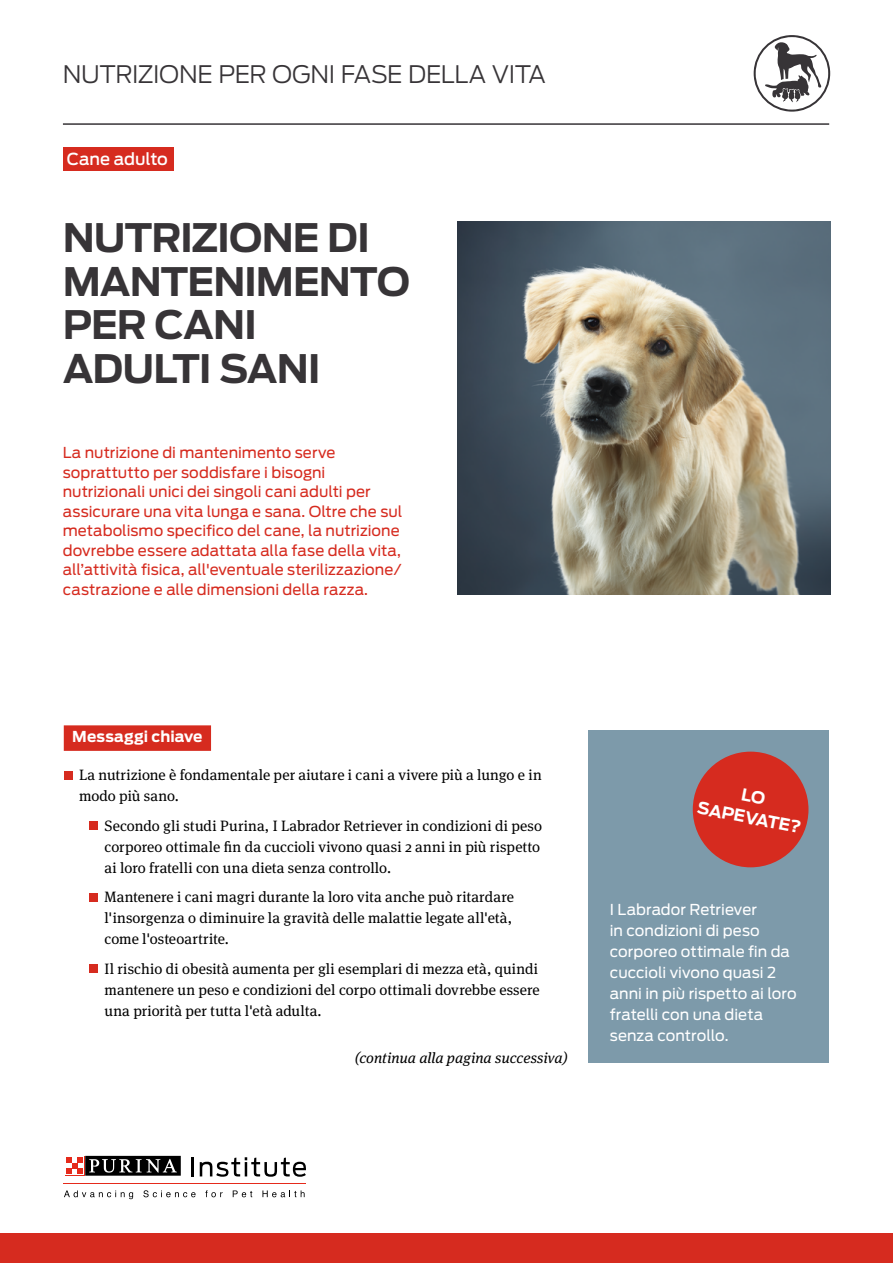
<style>
.page{position:relative;width:893px;height:1263px;background:#fff}
.page>*{position:absolute;margin:0;border:0;box-sizing:border-box;transform-origin:0 0}
.t1{font:700 39px/43.5px "Antenna";letter-spacing:-.025em;color:#373437}
.t2{font:300 24px "Antenna";letter-spacing:-.015em;color:#373437}
.t3{font:700 16.5px/21px "Antenna";color:#fff;text-align:center}
.t4{font:500 16.5px "Antenna";letter-spacing:-.005em;color:#fff}
.t5{font:15px/21px "Meta Serif Pro";letter-spacing:.005em;color:#000}
.t6{font:15px/19.5px "Antenna";color:#d62b1f}
.t7{font:15px/21px "Antenna";color:#fff}
.t8{font:italic 15px "Meta Serif Pro";color:#000}
.t9{font:700 15px "Antenna";letter-spacing:.005em;color:#fff}
</style>
<div class="page">
<svg style="left:754px;top:35px;width:76px;height:77px"></svg>
<img style="left:457px;top:222px;width:373px;height:373px">
<div style="left:0;top:1233px;width:893px;height:30px;background:#d62b1f"></div>
<hr style="left:63px;top:123px;width:766px;height:2px;background:#373437">
<div style="left:589px;top:730px;width:240px;height:333px;background:#7d9aaa"></div>
<div style="left:693px;top:752px;width:115px;height:115px;background:#d62b1f;border-radius:50%"></div>
<hr style="left:64px;top:1183px;width:242px;height:1px;background:#e52a1b">
<svg style="left:192px;top:1157px;width:2px;height:19px"></svg>
<svg style="left:200px;top:1157px;width:106px;height:20px"></svg>
<svg style="left:64px;top:1190px;width:69px;height:9px"></svg>
<svg style="left:143px;top:1190px;width:53px;height:7px"></svg>
<svg style="left:205px;top:1190px;width:18px;height:7px"></svg>
<svg style="left:233px;top:1190px;width:19px;height:7px"></svg>
<svg style="left:262px;top:1190px;width:43px;height:7px"></svg>
<svg style="left:85px;top:1155px;width:96px;height:1px"></svg>
<div style="left:65px;top:1156px;width:20px;height:20px;background:#e52a1b"></div>
<div style="left:85px;top:1156px;width:96px;height:20px;background:#000"></div>
<svg style="left:89px;top:1159px;width:88px;height:13px"></svg>
<div style="left:65px;top:1156px;width:19px;height:19px;background:#fff"></div>
<svg style="left:66px;top:1157px;width:17px;height:17px"></svg>
<div style="left:64px;top:725px;width:147px;height:26px;background:#d62b1f"></div>
<div style="left:64px;top:771px;width:8px;height:9px;background:#d62b1f"></div>
<div style="left:89px;top:822px;width:9px;height:8px;background:#d62b1f"></div>
<div style="left:89px;top:893px;width:9px;height:9px;background:#d62b1f"></div>
<div style="left:89px;top:965px;width:9px;height:8px;background:#d62b1f"></div>
<div style="left:63px;top:147px;width:110px;height:24px;background:#d62b1f"></div>
<h2 class="t2" style="left:63px;top:58px;width:485px">NUTRIZIONE PER OGNI FASE DELLA VITA</h2>
<p class="t4" style="left:67px;top:148px;width:102px">Cane adulto</p>
<h1 class="t1" style="left:63px;top:216px;width:349px">NUTRIZIONE DI<br>MANTENIMENTO<br>PER CANI<br>ADULTI SANI</h1>
<p class="t6" style="left:63px;top:443px;width:341px">La nutrizione di mantenimento serve soprattutto per soddisfare i bisogni nutrizionali unici dei singoli cani adulti per assicurare una vita lunga e sana. Oltre che sul metabolismo specifico del cane, la nutrizione dovrebbe essere adattata alla fase della vita, all’attività fisica, all'eventuale sterilizzazione/ castrazione e alle dimensioni della razza.</p>
<p class="t9" style="left:72px;top:726px;width:132px">Messaggi chiave</p>
<p class="t5" style="left:79px;top:764px;width:464px">La nutrizione è fondamentale per aiutare i cani a vivere più a lungo e in modo più sano.</p>
<p class="t5" style="left:105px;top:814px;width:439px">Secondo gli studi Purina, I Labrador Retriever in condizioni di peso corporeo ottimale fin da cuccioli vivono quasi 2 anni in più rispetto ai loro fratelli con una dieta senza controllo.</p>
<p class="t5" style="left:105px;top:886px;width:411px">Mantenere i cani magri durante la loro vita anche può ritardare l'insorgenza o diminuire la gravità delle malattie legate all'età, come l'osteoartrite.</p>
<p class="t5" style="left:105px;top:957px;width:437px;text-align:justify">Il rischio di obesità aumenta per gli esemplari di mezza età, quindi mantenere un peso e condizioni del corpo ottimali dovrebbe essere una priorità per tutta l'età adulta.</p>
<p class="t8" style="left:355px;top:1047px;width:214px">(continua alla pagina successiva)</p>
<p class="t3" style="left:703px;top:776px;width:107px;rotate:11deg">LO<br>SAPEVATE?</p>
<p class="t7" style="left:610px;top:898px;width:188px">I Labrador Retriever<br>in condizioni di peso corporeo ottimale fin da cuccioli vivono quasi 2 anni in più rispetto ai loro fratelli con una dieta senza controllo.</p>
</div>
